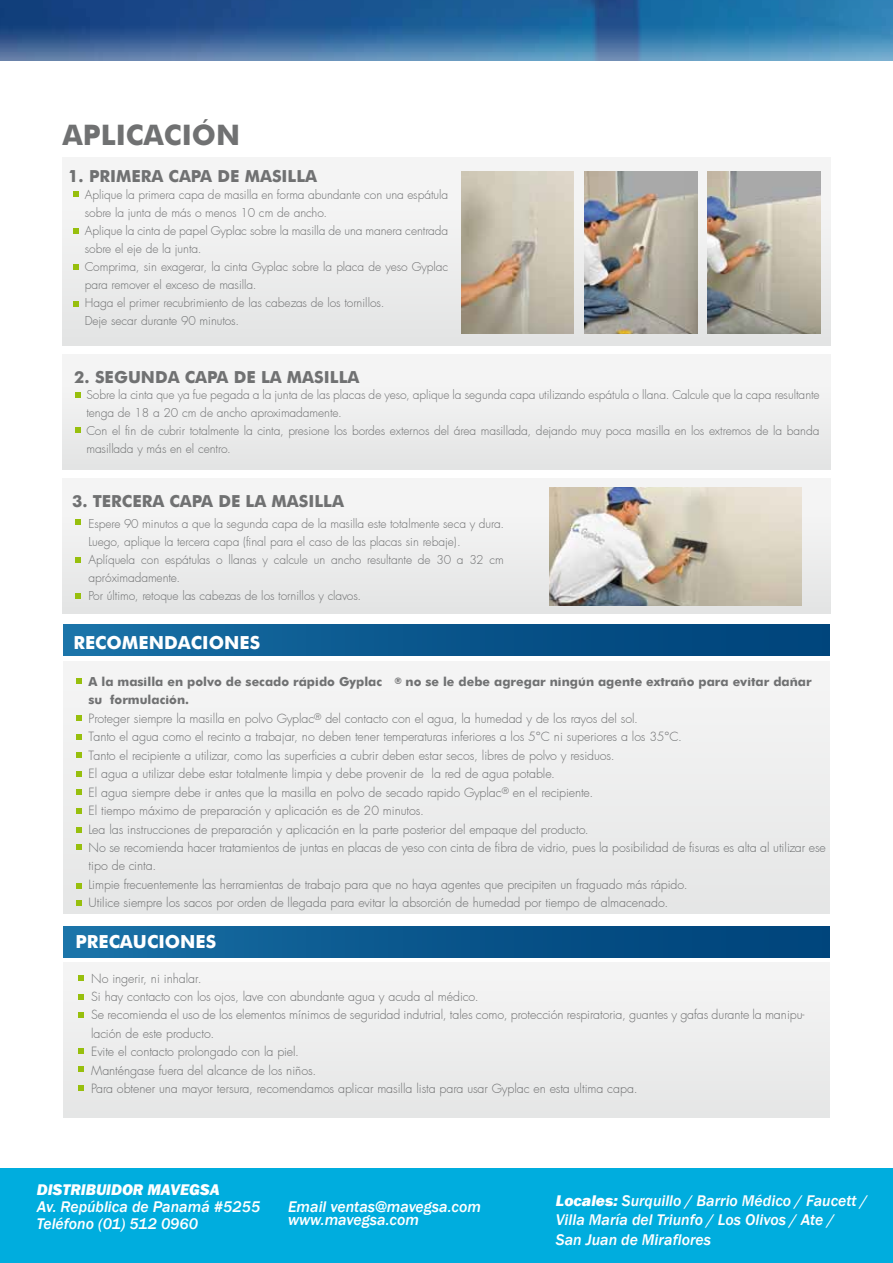
<style>
.page{position:relative;width:893px;height:1263px;background:#fff}
.page>*{position:absolute;margin:0;border:0;box-sizing:border-box;transform-origin:0 0}
.t1{font:700 28.2px "Futura";color:#707172}
.t2{font:700 18px "Futura";color:#fff}
.t3{font:700 16.5px "Futura";color:#707172}
.t4{font:italic 500 15.9px/19px "Franklin Gothic";color:#fff}
.t5{font:italic 800 15.9px "Franklin Gothic";color:#fff}
.t6{font:300 12.45px/18.5px "Futura";letter-spacing:-.005em;color:#707172}
.t7{font:300 12px/18px "Futura";letter-spacing:-.005em;color:#707172}
.s1{font-weight:700}
.s2{font-weight:700;font-size:9px}
.s3{font-weight:800}
</style>
<div class="page">
<div style="left:62px;top:157px;width:768px;height:189px;background:#efefef"></div>
<div style="left:62px;top:355px;width:768px;height:114px;background:#eeefef"></div>
<div style="left:62px;top:479px;width:768px;height:135px;background:#eeefef"></div>
<div style="left:63px;top:624px;width:767px;height:31px;background:linear-gradient(to right,#1870a5,#003f77)"></div>
<div style="left:63px;top:662px;width:767px;height:251px;background:#edeeee"></div>
<div style="left:63px;top:927px;width:767px;height:30px;background:linear-gradient(to right,#1870a5,#003f77)"></div>
<div style="left:63px;top:963px;width:767px;height:154px;background:#edeeee"></div>
<svg style="left:76px;top:679px;width:6px;height:5px"></svg>
<svg style="left:76px;top:715px;width:6px;height:6px"></svg>
<svg style="left:76px;top:734px;width:6px;height:5px"></svg>
<svg style="left:76px;top:752px;width:6px;height:6px"></svg>
<svg style="left:76px;top:771px;width:6px;height:5px"></svg>
<svg style="left:76px;top:789px;width:6px;height:6px"></svg>
<svg style="left:76px;top:808px;width:6px;height:5px"></svg>
<svg style="left:76px;top:827px;width:6px;height:5px"></svg>
<svg style="left:76px;top:844px;width:6px;height:6px"></svg>
<svg style="left:76px;top:883px;width:6px;height:5px"></svg>
<svg style="left:76px;top:900px;width:6px;height:6px"></svg>
<svg style="left:73px;top:192px;width:5px;height:5px"></svg>
<svg style="left:73px;top:228px;width:5px;height:5px"></svg>
<svg style="left:73px;top:265px;width:5px;height:5px"></svg>
<svg style="left:73px;top:301px;width:5px;height:5px"></svg>
<svg style="left:75px;top:392px;width:6px;height:6px"></svg>
<svg style="left:75px;top:428px;width:6px;height:5px"></svg>
<svg style="left:75px;top:520px;width:6px;height:5px"></svg>
<svg style="left:75px;top:558px;width:6px;height:5px"></svg>
<svg style="left:75px;top:593px;width:6px;height:5px"></svg>
<svg style="left:79px;top:976px;width:5px;height:5px"></svg>
<svg style="left:79px;top:994px;width:5px;height:5px"></svg>
<svg style="left:79px;top:1012px;width:5px;height:6px"></svg>
<svg style="left:79px;top:1048px;width:5px;height:5px"></svg>
<svg style="left:79px;top:1066px;width:5px;height:5px"></svg>
<svg style="left:79px;top:1086px;width:5px;height:5px"></svg>
<img style="left:461px;top:171px;width:113px;height:162px">
<img style="left:584px;top:171px;width:113px;height:162px">
<img style="left:707px;top:171px;width:113px;height:162px">
<img style="left:550px;top:487px;width:252px;height:118px">
<img style="left:0;top:0;width:893px;height:60px">
<div style="left:0;top:1169px;width:893px;height:94px;background:#00adde"></div>
<h1 class="t1" style="left:62px;top:115px;width:179px">APLICACIÓN</h1>
<h3 class="t3" style="left:68px;top:164px;width:250px">1. PRIMERA CAPA DE MASILLA</h3>
<p class="t7" style="left:85px;top:186px;width:365px">Aplique la primera capa de masilla en forma abundante con una espátula sobre la junta de más o menos 10 cm de ancho.<br>Aplique la cinta de papel Gyplac sobre la masilla de una manera centrada sobre el eje de la junta.<br>Comprima, sin exagerar, la cinta Gyplac sobre la placa de yeso Gyplac para remover el exceso de masilla.<br>Haga el primer recubrimiento de las cabezas de los tornillos.<br>Deje secar durante 90 minutos.</p>
<h3 class="t3" style="left:74px;top:365px;width:287px">2. SEGUNDA CAPA DE LA MASILLA</h3>
<p class="t7" style="left:87px;top:386px;width:735px">Sobre la cinta que ya fue pegada a la junta de las placas de yeso, aplique la segunda capa utilizando espátula o llana. Calcule que la capa resultante tenga de 18 a 20 cm de ancho aproximadamente.<br>Con el fin de cubrir totalmente la cinta, presione los bordes externos del área masillada, dejando muy poca masilla en los extremos de la banda masillada y más en el centro.</p>
<h3 class="t3" style="left:72px;top:489px;width:274px">3. TERCERA CAPA DE LA MASILLA</h3>
<p class="t7" style="left:89px;top:515px;width:417px">Espere 90 minutos a que la segunda capa de la masilla este totalmente seca y dura.<br>Luego, aplique la tercera capa (final para el caso de las placas sin rebaje).<br>Aplíquela con espátulas o llanas y calcule un ancho resultante de 30 a 32 cm apróximadamente.<br>Por último, retoque las cabezas de los tornillos y clavos.</p>
<h2 class="t2" style="left:74px;top:629px;width:188px">RECOMENDACIONES</h2>
<p class="t6" style="left:89px;top:672px;width:739px"><span class="s1">A la masilla en polvo de secado rápido Gyplac</span> <span class="s2">®</span> <span class="s1">no se le debe agregar ningún agente extraño para evitar dañar su formulación.<br></span>Proteger siempre la masilla en polvo Gyplac<sup>®</sup> del contacto con el agua, la humedad y de los rayos del sol.<br>Tanto el agua como el recinto a trabajar, no deben tener temperaturas inferiores a los 5°C ni superiores a los 35°C.<br>Tanto el recipiente a utilizar, como las superficies a cubrir deben estar secos, libres de polvo y residuos.<br>El agua a utilizar debe estar totalmente limpia y debe provenir de la red de agua potable.<br>El agua siempre debe ir antes que la masilla en polvo de secado rapido Gyplac<sup>®</sup> en el recipiente.<br>El tiempo máximo de preparación y aplicación es de 20 minutos.<br>Lea las instrucciones de preparación y aplicación en la parte posterior del empaque del producto.<br>No se recomienda hacer tratamientos de juntas en placas de yeso con cinta de fibra de vidrio, pues la posibilidad de fisuras es alta al utilizar ese tipo de cinta.<br>Limpie frecuentemente las herramientas de trabajo para que no haya agentes que precipiten un fraguado más rápido.<br>Utilice siempre los sacos por orden de llegada para evitar la absorción de humedad por tiempo de almacenado.</p>
<h2 class="t2" style="left:76px;top:928px;width:142px">PRECAUCIONES</h2>
<p class="t6" style="left:91px;top:969px;width:715px">No ingerir, ni inhalar.<br>Si hay contacto con los ojos, lave con abundante agua y acuda al médico.<br>Se recomienda el uso de los elementos mínimos de seguridad indutrial, tales como, protección respiratoria, guantes y gafas durante la manipu&shy;lación de este producto.<br>Evite el contacto prolongado con la piel.<br>Manténgase fuera del alcance de los niños.<br>Para obtener una mayor tersura, recomendamos aplicar masilla lista para usar Gyplac en esta ultima capa.</p>
<p class="t5" style="left:37px;top:1179px;width:184px">DISTRIBUIDOR MAVEGSA</p>
<p class="t4" style="left:37px;top:1198px;width:225px;line-height:17.1px">Av. República de Panamá #5255<br>Teléfono (01) 512 0960</p>
<p class="t4" style="left:288px;top:1200px;width:195px;line-height:13.8px">Email ventas@mavegsa.com www.mavegsa.com</p>
<p class="t4" style="left:556px;top:1192px;width:313px"><span class="s3">Locales:</span> Surquillo / Barrio Médico / Faucett /<br>Villa María del Triunfo / Los Olivos / Ate /<br>San Juan de Miraflores</p>
</div>
